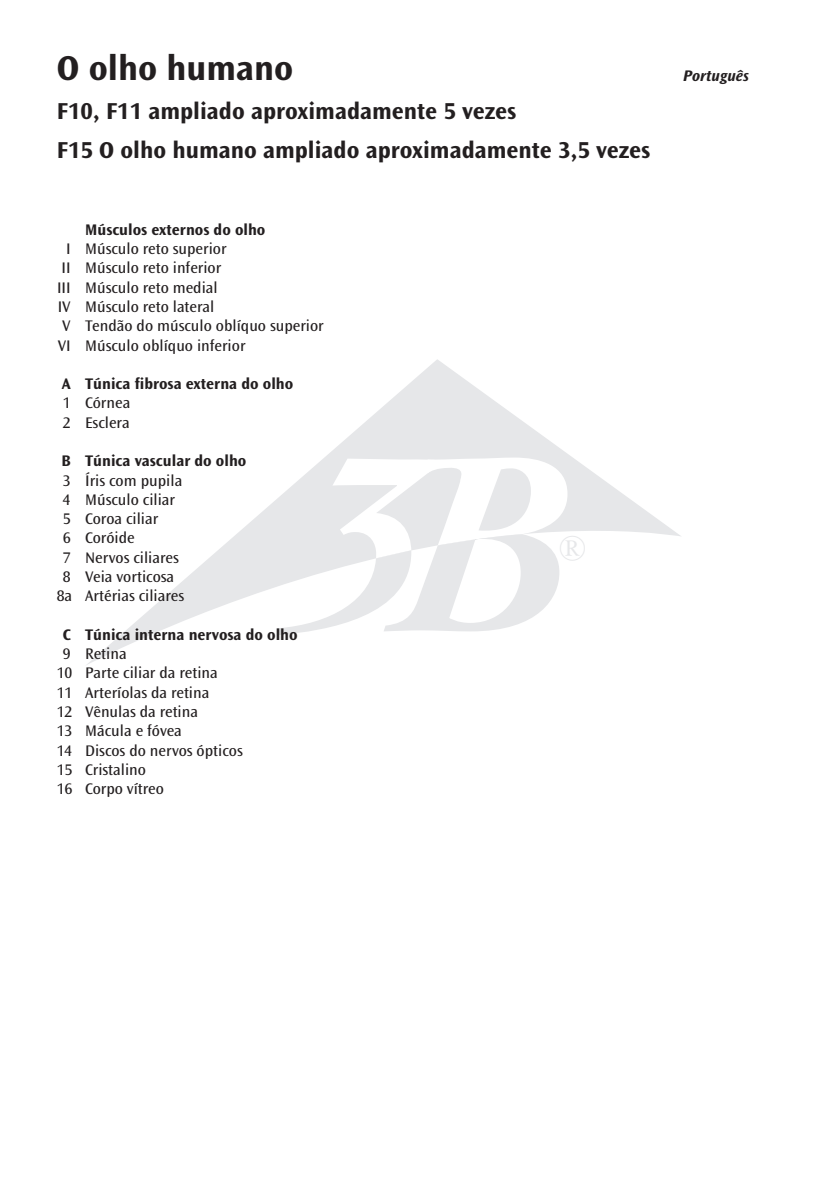
<style>
.page{position:relative;width:836px;height:1191px;background:#fff}
.page>*{position:absolute;margin:0;border:0;box-sizing:border-box;transform-origin:0 0}
.t1{font:36.2px "Perpetua";color:#e6e7e9}
.t2{font:700 36px "Ocean Sans";color:#231f20}
.t3{font:700 24px/38.6px "Ocean Sans";color:#231f20}
.t4{font:16px/19.2px "Ocean Sans";color:#231f20}
.t5{font:700 16px "Ocean Sans";color:#231f20}
.t6{font:italic 700 16px "Ocean Sans";color:#231f20}
</style>
<div class="page">
<svg style="left:87px;top:359px;width:594px;height:306px"></svg>
<svg style="left:277px;top:457px;width:290px;height:178px"></svg>
<h2 class="t2" style="left:57px;top:48px;width:238px">O olho humano</h2>
<h3 class="t3" style="left:57px;top:92px;width:594px">F10, F11 ampliado aproximadamente 5 vezes<br>F15 O olho humano ampliado aproximadamente 3,5 vezes</h3>
<p class="t5" style="left:85px;top:221px;width:182px">Músculos externos do olho</p>
<p class="t4" style="left:66px;top:239px;width:162px">I Músculo reto superior</p>
<p class="t4" style="left:62px;top:259px;width:161px">II Músculo reto inferior</p>
<p class="t4" style="left:57px;top:278px;width:162px">III Músculo reto medial</p>
<p class="t4" style="left:58px;top:297px;width:158px">IV Músculo reto lateral</p>
<p class="t4" style="left:62px;top:316px;width:263px">V Tendão do músculo oblíquo superior</p>
<p class="t4" style="left:58px;top:336px;width:189px">VI Músculo oblíquo inferior</p>
<p class="t5" style="left:62px;top:375px;width:233px">A Túnica fibrosa externa do olho</p>
<p class="t4" style="left:63px;top:394px;width:69px">1 Córnea<br>2 Esclera</p>
<p class="t5" style="left:61px;top:452px;width:186px">B Túnica vascular do olho</p>
<p class="t4" style="left:63px;top:471px;width:121px">3 Íris com pupila</p>
<p class="t4" style="left:63px;top:490px;width:114px">4 Músculo ciliar</p>
<p class="t4" style="left:63px;top:509px;width:97px">5 Coroa ciliar</p>
<p class="t4" style="left:63px;top:529px;width:73px">6 Coróide</p>
<p class="t4" style="left:63px;top:548px;width:117px">7 Nervos ciliares</p>
<p class="t4" style="left:63px;top:567px;width:113px">8 Veia vorticosa</p>
<p class="t4" style="left:57px;top:586px;width:129px">8a Artérias ciliares</p>
<p class="t5" style="left:63px;top:625px;width:236px">C Túnica interna nervosa do olho</p>
<p class="t4" style="left:57px;top:644px;width:187px;text-indent:6px">9 Retina<br>10 Parte ciliar da retina<br>11 Arteríolas da retina<br>12 Vênulas da retina<br>13 Mácula e fóvea<br>14 Discos do nervos ópticos<br>15 Cristalino<br>16 Corpo vítreo</p>
<h1 class="t1" style="left:558px;top:530px;width:29px">®</h1>
<p class="t6" style="left:682px;top:66px;width:67px">Português</p>
</div>
